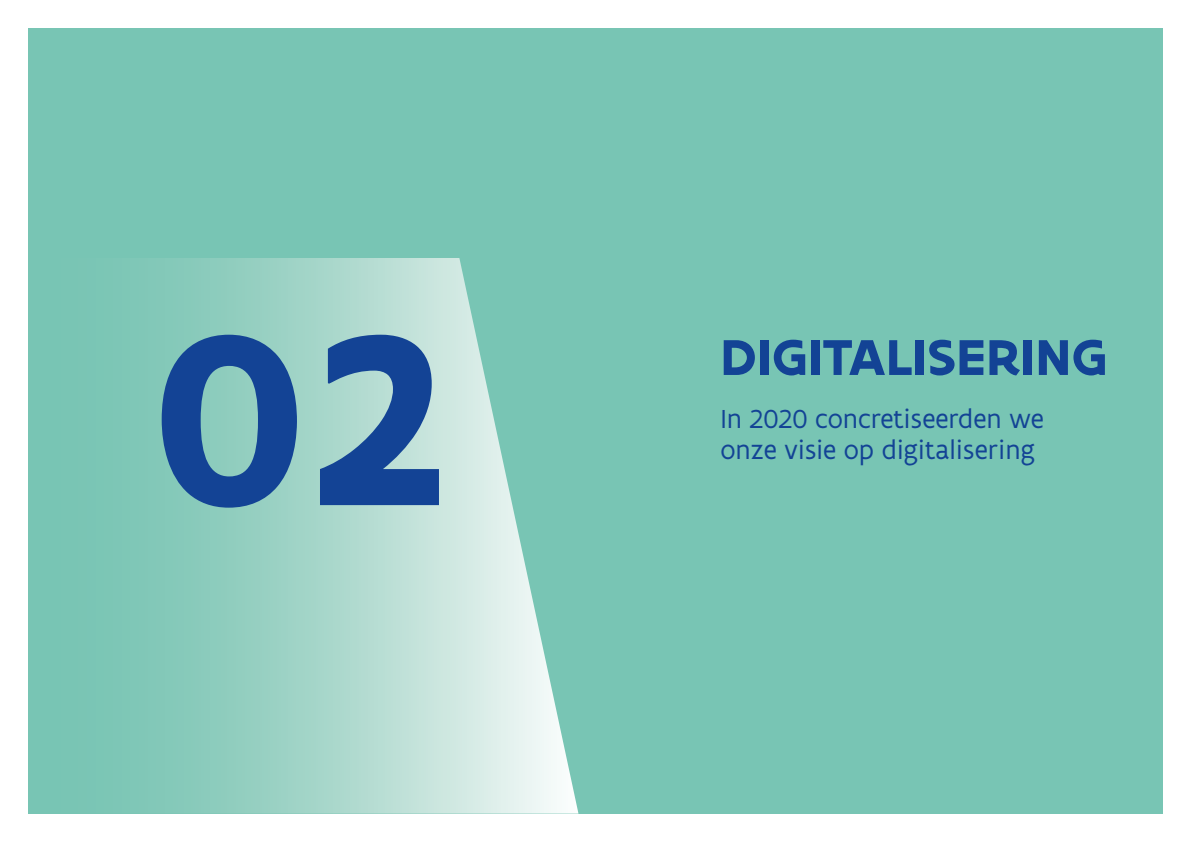
<style>
.page{position:relative;width:1191px;height:842px;background:#fff}
.page>*{position:absolute;margin:0;border:0;box-sizing:border-box;transform-origin:0 0}
.t1{font:700 260.8px "Flanders Art Sans";color:#134395}
.t2{font:700 54px "Flanders Art Sans";letter-spacing:.005em;color:#134395}
.t3{font:28px "Flanders Art Sans";color:#134395}
</style>
<div class="page">
<div style="left:28px;top:28px;width:1134px;height:786px;background:#78c5b4"></div>
<svg style="left:156px;top:258px;width:422px;height:556px"></svg>
<h1 class="t1" style="left:151px;top:255px;width:294px">02</h1>
<h2 class="t2" style="left:720px;top:323px;width:388px">DIGITALISERING</h2>
<p class="t3" style="left:720px;top:402px;width:325px">In 2020 concretiseerden we</p>
<p class="t3" style="left:720px;top:433px;width:316px">onze visie op digitalisering</p>
</div>
